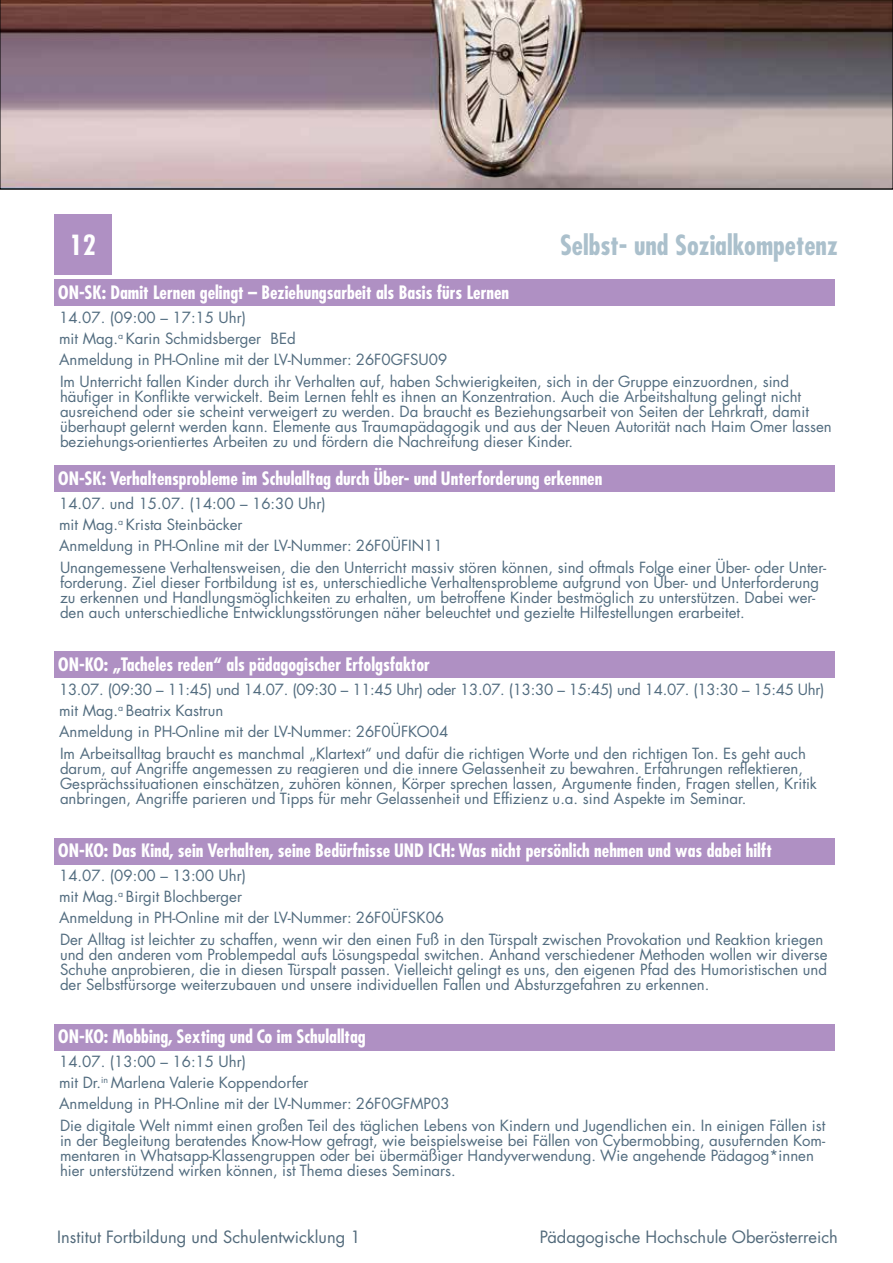
<style>
.page{position:relative;width:893px;height:1263px;background:#fff}
.page>*{position:absolute;margin:0;border:0;box-sizing:border-box;transform-origin:0 0}
.t1{font:700 condensed 27px "Futura LT Pro";color:#abc0cc}
.t2{font:700 condensed 27px "Futura LT Pro";color:#fff}
.t3{font:700 condensed 18px "Futura LT Pro";color:#fff}
.t4{font:16.5px "Futura LT Pro";color:#526a7b}
.t5{font:15px/15px "Futura LT Pro";color:#526c7f}
</style>
<div class="page">
<div style="left:54px;top:214px;width:58px;height:60px;background:#af90c3"></div>
<svg style="left:0;top:0;width:893px;height:189px;background:#9c898b"></svg>
<div style="left:54px;top:280px;width:781px;height:26px;background:#af90c3"></div>
<div style="left:54px;top:466px;width:781px;height:26px;background:#af90c3"></div>
<div style="left:54px;top:652px;width:781px;height:26px;background:#af90c3"></div>
<div style="left:54px;top:838px;width:781px;height:26px;background:#af90c3"></div>
<div style="left:54px;top:1024px;width:781px;height:26px;background:#af90c3"></div>
<h1 class="t2" style="left:70px;top:227px;width:28px">12</h1>
<h1 class="t1" style="left:560px;top:227px;width:279px">Selbst- und Sozialkompetenz</h1>
<p class="t3" style="left:58px;top:280px;width:452px">ON-SK: Damit Lernen gelingt – Beziehungsarbeit als Basis fürs Lernen</p>
<p class="t5" style="left:59px;top:307px;width:390px;line-height:20.9px">14.07. (09:00 – 17:15 Uhr)<br>mit Mag.<sup>a</sup> Karin Schmidsberger BEd<br>Anmeldung in PH-Online mit der LV-Nummer: 26F0GFSU09</p>
<p class="t5" style="left:60px;top:374px;width:773px">Im Unterricht fallen Kinder durch ihr Verhalten auf, haben Schwierigkeiten, sich in der Gruppe einzuordnen, sind häufiger in Konflikte verwickelt. Beim Lernen fehlt es ihnen an Konzentration. Auch die Arbeitshaltung gelingt nicht ausreichend oder sie scheint verweigert zu werden. Da braucht es Beziehungsarbeit von Seiten der Lehrkraft, damit überhaupt gelernt werden kann. Elemente aus Traumapädagogik und aus der Neuen Autorität nach Haim Omer lassen beziehungs-orientiertes Arbeiten zu und fördern die Nachreifung dieser Kinder.</p>
<p class="t3" style="left:58px;top:466px;width:546px">ON-SK: Verhaltensprobleme im Schulalltag durch Über- und Unterforderung erkennen</p>
<p class="t5" style="left:59px;top:493px;width:385px;line-height:20.9px">14.07. und 15.07. (14:00 – 16:30 Uhr)<br>mit Mag.<sup>a</sup> Krista Steinbäcker<br>Anmeldung in PH-Online mit der LV-Nummer: 26F0ÜFIN11</p>
<p class="t5" style="left:60px;top:560px;width:768px">Unangemessene Verhaltensweisen, die den Unterricht massiv stören können, sind oftmals Folge einer Über- oder Unter&shy;forderung. Ziel dieser Fortbildung ist es, unterschiedliche Verhaltensprobleme aufgrund von Über- und Unterforderung zu erkennen und Handlungsmöglichkeiten zu erhalten, um betroffene Kinder bestmöglich zu unterstützen. Dabei wer&shy;den auch unterschiedliche Entwicklungsstörungen näher beleuchtet und gezielte Hilfestellungen erarbeitet.</p>
<p class="t3" style="left:58px;top:652px;width:373px">ON-KO: „Tacheles reden“ als pädagogischer Erfolgsfaktor</p>
<p class="t5" style="left:59px;top:679px;width:767px;line-height:20.9px">13.07. (09:30 – 11:45) und 14.07. (09:30 – 11:45 Uhr) oder 13.07. (13:30 – 15:45) und 14.07. (13:30 – 15:45 Uhr) mit Mag.<sup>a</sup> Beatrix Kastrun<br>Anmeldung in PH-Online mit der LV-Nummer: 26F0ÜFKO04</p>
<p class="t5" style="left:60px;top:746px;width:758px">Im Arbeitsalltag braucht es manchmal „Klartext“ und dafür die richtigen Worte und den richtigen Ton. Es geht auch darum, auf Angriffe angemessen zu reagieren und die innere Gelassenheit zu bewahren. Erfahrungen reflektieren, Gesprächssituationen einschätzen, zuhören können, Körper sprechen lassen, Argumente finden, Fragen stellen, Kritik anbringen, Angriffe parieren und Tipps für mehr Gelassenheit und Effizienz u.a. sind Aspekte im Seminar.</p>
<p class="t3" style="left:58px;top:838px;width:715px">ON-KO: Das Kind, sein Verhalten, seine Bedürfnisse UND ICH: Was nicht persönlich nehmen und was dabei hilft</p>
<p class="t5" style="left:59px;top:865px;width:387px;line-height:20.9px">14.07. (09:00 – 13:00 Uhr)<br>mit Mag.<sup>a</sup> Birgit Blochberger<br>Anmeldung in PH-Online mit der LV-Nummer: 26F0ÜFSK06</p>
<p class="t5" style="left:60px;top:932px;width:769px">Der Alltag ist leichter zu schaffen, wenn wir den einen Fuß in den Türspalt zwischen Provokation und Reaktion kriegen und den anderen vom Problempedal aufs Lösungspedal switchen. Anhand verschiedener Methoden wollen wir diverse Schuhe anprobieren, die in diesen Türspalt passen. Vielleicht gelingt es uns, den eigenen Pfad des Humoristischen und der Selbstfürsorge weiterzubauen und unsere individuellen Fallen und Absturzgefahren zu erkennen.</p>
<p class="t3" style="left:58px;top:1024px;width:309px">ON-KO: Mobbing, Sexting und Co im Schulalltag</p>
<p class="t5" style="left:59px;top:1051px;width:392px;line-height:20.9px">14.07. (13:00 – 16:15 Uhr)<br>mit Dr.<sup>in</sup> Marlena Valerie Koppendorfer<br>Anmeldung in PH-Online mit der LV-Nummer: 26F0GFMP03</p>
<p class="t5" style="left:60px;top:1118px;width:767px">Die digitale Welt nimmt einen großen Teil des täglichen Lebens von Kindern und Jugendlichen ein. In einigen Fällen ist in der Begleitung beratendes Know-How gefragt, wie beispielsweise bei Fällen von Cybermobbing, ausufernden Kom&shy;mentaren in Whatsapp-Klassengruppen oder bei übermäßiger Handyverwendung. Wie angehende Pädagog*innen hier unterstützend wirken können, ist Thema dieses Seminars.</p>
<p class="t4" style="left:57px;top:1225px;width:305px">Institut Fortbildung und Schulentwicklung 1</p>
<p class="t4" style="left:540px;top:1225px;width:300px">Pädagogische Hochschule Oberösterreich</p>
</div>
